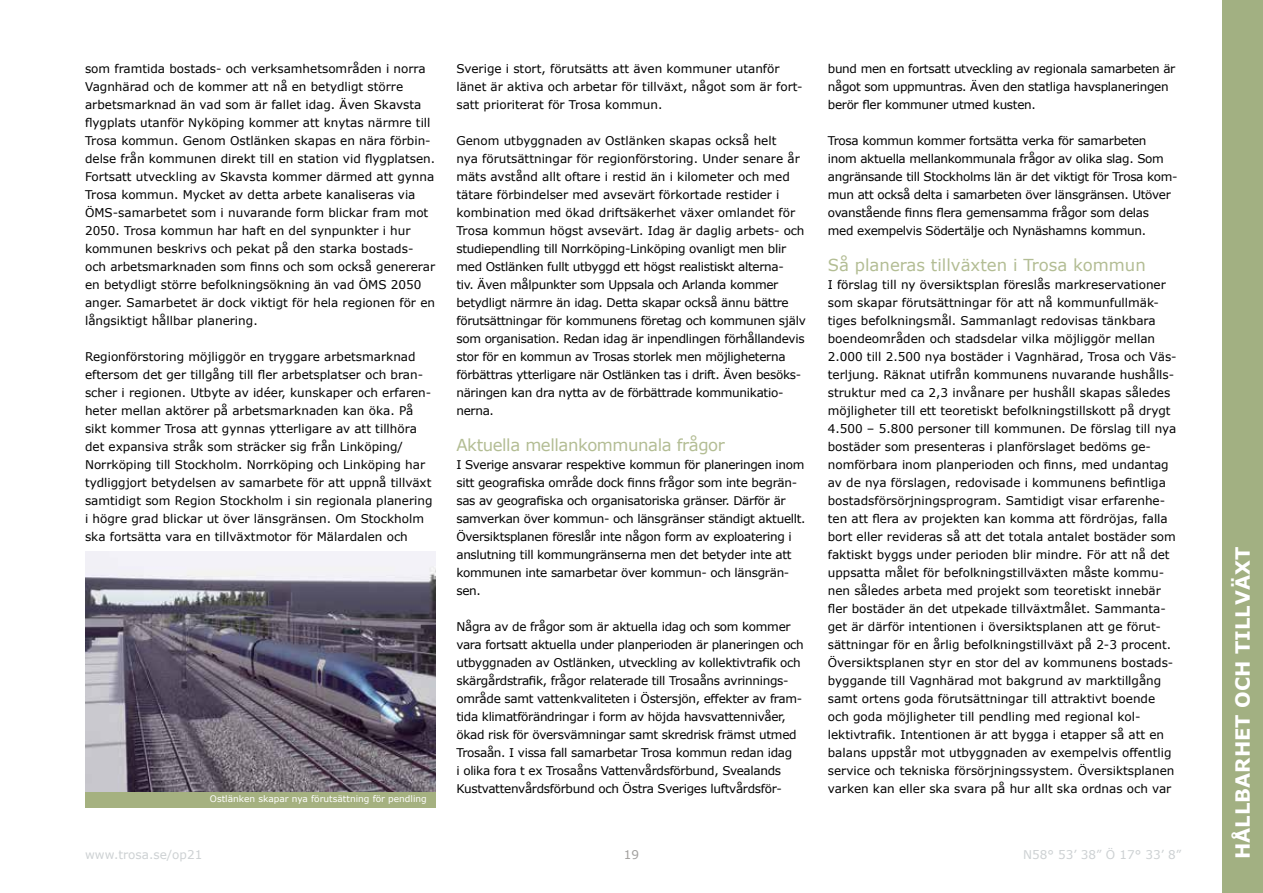
<style>
.page{position:relative;width:1263px;height:893px;background:#fff}
.page>*{position:absolute;margin:0;border:0;box-sizing:border-box;transform-origin:0 0}
.t1{font:700 19.5px "Verdana";color:#fff}
.t2{font:16.5px "Verdana";color:#b3bd94}
.t3{font:16.5px "Verdana";letter-spacing:-.025em;color:#b3bd94}
.t4{font:12px/18px "Verdana";color:#000}
.t5{font:12px/18px "Verdana";letter-spacing:-.025em;color:#000}
.t6{font:12px "Verdana";color:#cdd1d3}
.t7{font:12px "Verdana";color:#a19f9d}
.t8{font:9px "Verdana";color:#fff}
</style>
<div class="page">
<div style="left:1222px;top:0;width:41px;height:893px;background:#a2b082"></div>
<img style="left:85px;top:551px;width:350px;height:241px">
<div style="left:85px;top:792px;width:350px;height:16px;background:#a5b180"></div>
<p class="t4" style="left:85px;top:59px;width:352px">som framtida bostads- och verksamhetsområden i norra Vagnhärad och de kommer att nå en betydligt större arbetsmarknad än vad som är fallet idag. Även Skavsta flygplats utanför Nyköping kommer att knytas närmre till Trosa kommun. Genom Ostlänken skapas en nära förbin&shy;delse från kommunen direkt till en station vid flygplatsen.<br>Fortsatt utveckling av Skavsta kommer därmed att gynna Trosa kommun. Mycket av detta arbete kanaliseras via ÖMS-samarbetet som i nuvarande form blickar fram mot 2050. Trosa kommun har haft en del synpunkter i hur kommunen beskrivs och pekat på den starka bostads&shy;och arbetsmarknaden som finns och som också genererar en betydligt större befolkningsökning än vad ÖMS 2050 anger. Samarbetet är dock viktigt för hela regionen för en långsiktigt hållbar planering.</p>
<p class="t4" style="left:85px;top:347px;width:349px">Regionförstoring möjliggör en tryggare arbetsmarknad eftersom det ger tillgång till fler arbetsplatser och bran&shy;scher i regionen. Utbyte av idéer, kunskaper och erfaren&shy;heter mellan aktörer på arbetsmarknaden kan öka. På sikt kommer Trosa att gynnas ytterligare av att tillhöra det expansiva stråk som sträcker sig från Linköping/ Norrköping till Stockholm. Norrköping och Linköping har tydliggjort betydelsen av samarbete för att uppnå tillväxt samtidigt som Region Stockholm i sin regionala planering i högre grad blickar ut över länsgränsen. Om Stockholm ska fortsätta vara en tillväxtmotor för Mälardalen och</p>
<p class="t8" style="left:210px;top:793px;width:218px">Ostlänken skapar nya förutsättning för pendling</p>
<p class="t4" style="left:456px;top:59px;width:348px">Sverige i stort, förutsätts att även kommuner utanför länet är aktiva och arbetar för tillväxt, något som är fort&shy;satt prioriterat för Trosa kommun.</p>
<p class="t5" style="left:456px;top:131px;width:351px">Genom utbyggnaden av Ostlänken skapas också helt<br>nya förutsättningar för regionförstoring. Under senare år mäts avstånd allt oftare i restid än i kilometer och med tätare förbindelser med avsevärt förkortade restider i kombination med ökad driftsäkerhet växer omlandet för Trosa kommun högst avsevärt. Idag är daglig arbets- och studiependling till Norrköping-Linköping ovanligt men blir med Ostlänken fullt utbyggd ett högst realistiskt alterna-<br>tiv. Även målpunkter som Uppsala och Arlanda kommer betydligt närmre än idag. Detta skapar också ännu bättre förutsättningar för kommunens företag och kommunen själv som organisation. Redan idag är inpendlingen förhållandevis stor för en kommun av Trosas storlek men möjligheterna förbättras ytterligare när Ostlänken tas i drift. Även besöks&shy;näringen kan dra nytta av de förbättrade kommunikatio&shy;nerna.</p>
<h2 class="t3" style="left:456px;top:434px;width:270px">Aktuella mellankommunala frågor</h2>
<p class="t5" style="left:456px;top:455px;width:351px">I Sverige ansvarar respektive kommun för planeringen inom sitt geografiska område dock finns frågor som inte begrän&shy;sas av geografiska och organisatoriska gränser. Därför är samverkan över kommun- och länsgränser ständigt aktuellt.<br>Översiktsplanen föreslår inte någon form av exploatering i anslutning till kommungränserna men det betyder inte att kommunen inte samarbetar över kommun- och länsgrän&shy;sen.</p>
<p class="t5" style="left:456px;top:617px;width:349px">Några av de frågor som är aktuella idag och som kommer vara fortsatt aktuella under planperioden är planeringen och utbyggnaden av Ostlänken, utveckling av kollektivtrafik och skärgårdstrafik, frågor relaterade till Trosaåns avrinnings&shy;område samt vattenkvaliteten i Östersjön, effekter av fram&shy;tida klimatförändringar i form av höjda havsvattennivåer, ökad risk för översvämningar samt skredrisk främst utmed Trosaån. I vissa fall samarbetar Trosa kommun redan idag<br>i olika fora t ex Trosaåns Vattenvårdsförbund, Svealands Kustvattenvårdsförbund och Östra Sveriges luftvårdsför-</p>
<p class="t5" style="left:828px;top:59px;width:349px">bund men en fortsatt utveckling av regionala samarbeten är något som uppmuntras. Även den statliga havsplaneringen berör fler kommuner utmed kusten.</p>
<p class="t5" style="left:828px;top:131px;width:351px">Trosa kommun kommer fortsätta verka för samarbeten inom aktuella mellankommunala frågor av olika slag. Som angränsande till Stockholms län är det viktigt för Trosa kom&shy;mun att också delta i samarbeten över länsgränsen. Utöver ovanstående finns flera gemensamma frågor som delas med exempelvis Södertälje och Nynäshamns kommun.</p>
<h2 class="t2" style="left:828px;top:254px;width:319px">Så planeras tillväxten i Trosa kommun</h2>
<p class="t4" style="left:828px;top:275px;width:350px">I förslag till ny översiktsplan föreslås markreservationer som skapar förutsättningar för att nå kommunfullmäk&shy;tiges befolkningsmål. Sammanlagt redovisas tänkbara boendeområden och stadsdelar vilka möjliggör mellan 2.000 till 2.500 nya bostäder i Vagnhärad, Trosa och Väs&shy;terljung. Räknat utifrån kommunens nuvarande hushålls&shy;struktur med ca 2,3 invånare per hushåll skapas således möjligheter till ett teoretiskt befolkningstillskott på drygt 4.500 – 5.800 personer till kommunen. De förslag till nya bostäder som presenteras i planförslaget bedöms ge&shy;nomförbara inom planperioden och finns, med undantag av de nya förslagen, redovisade i kommunens befintliga bostadsförsörjningsprogram. Samtidigt visar erfarenhe&shy;ten att flera av projekten kan komma att fördröjas, falla bort eller revideras så att det totala antalet bostäder som faktiskt byggs under perioden blir mindre. För att nå det uppsatta målet för befolkningstillväxten måste kommu&shy;nen således arbeta med projekt som teoretiskt innebär fler bostäder än det utpekade tillväxtmålet. Sammanta&shy;get är därför intentionen i översiktsplanen att ge förut&shy;sättningar för en årlig befolkningstillväxt på 2-3 procent.<br>Översiktsplanen styr en stor del av kommunens bostads&shy;byggande till Vagnhärad mot bakgrund av marktillgång samt ortens goda förutsättningar till attraktivt boende och goda möjligheter till pendling med regional kol&shy;lektivtrafik. Intentionen är att bygga i etapper så att en balans uppstår mot utbyggnaden av exempelvis offentlig service och tekniska försörjningssystem. Översiktsplanen varken kan eller ska svara på hur allt ska ordnas och var</p>
<p class="t6" style="left:85px;top:846px;width:119px">www.trosa.se/op21</p>
<p class="t7" style="left:624px;top:846px;width:17px">19</p>
<p class="t6" style="left:1023px;top:846px;width:160px">N58° 53’ 38” Ö 17° 33’ 8”</p>
<h1 class="t1" style="left:1229px;top:859px;width:313px;rotate:-90deg">HÅLLBARHET OCH TILLVÄXT</h1>
</div>
